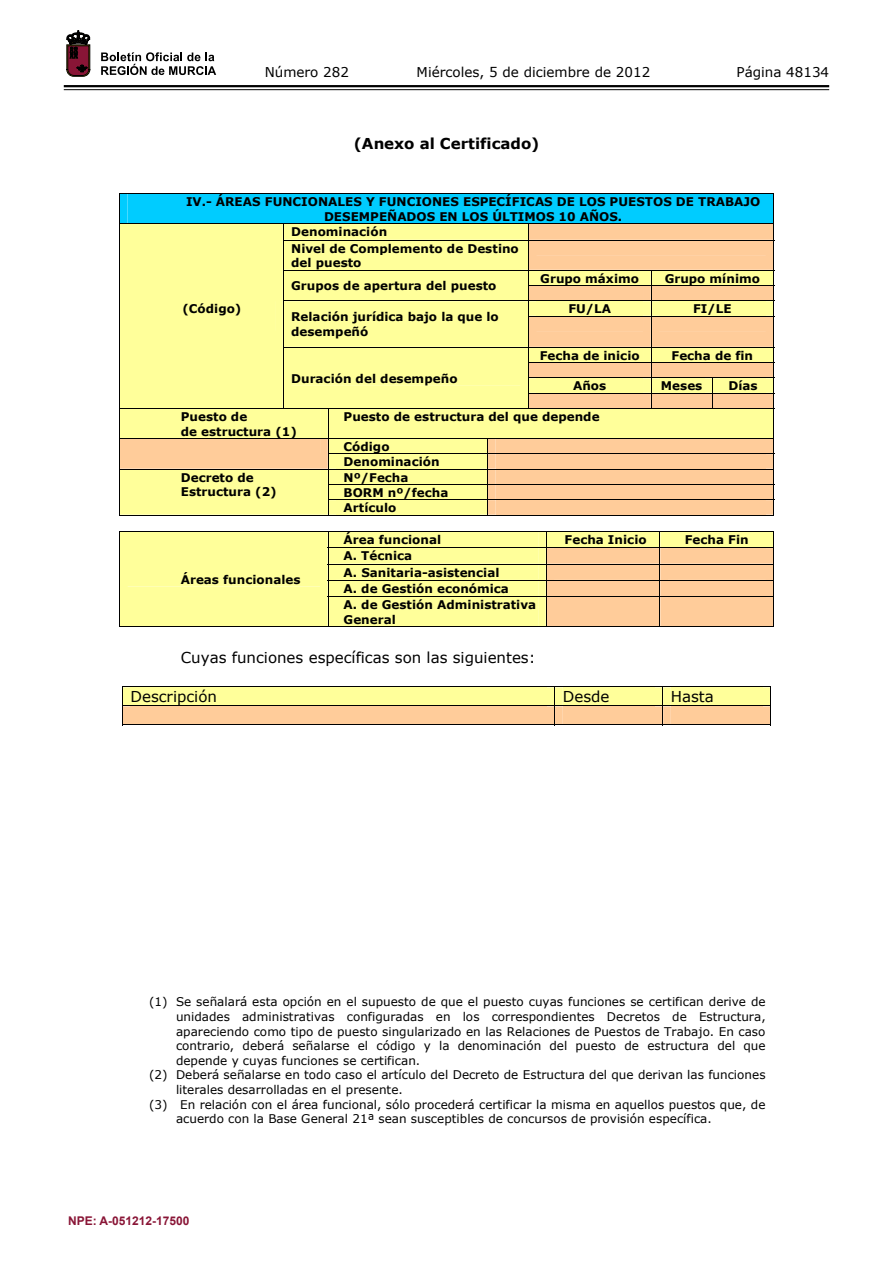
<style>
.page{position:relative;width:893px;height:1263px;background:#fff}
.page>*{position:absolute;margin:0;border:0;box-sizing:border-box;transform-origin:0 0}
.t1{font:15px "Verdana";color:#000}
.t2{font:700 15px "Verdana";color:#000}
.t3{font:13.5px "Verdana";color:#000}
.t4{font:12px "Verdana";color:#000}
.t5{font:700 12px/14.5px "Verdana";color:#000}
.t6{font:700 12px "Arial";color:#891536}
</style>
<div class="page">
<hr style="left:64px;top:85px;width:765px;height:2px;background:#000">
<hr style="left:64px;top:89px;width:765px;height:1px;background:#000">
<svg style="left:101px;top:52px;width:115px;height:23px"></svg>
<svg style="left:67px;top:31px;width:23px;height:45px"></svg>
<svg style="left:119px;top:193px;width:655px;height:323px;background:#dce19c"></svg>
<svg style="left:122px;top:687px;width:649px;height:39px;background:#f0d993"></svg>
<svg style="left:119px;top:531px;width:655px;height:96px;background:#eee190"></svg>
<p class="t3" style="left:265px;top:62px;width:86px">Número 282</p>
<p class="t3" style="left:417px;top:62px;width:235px">Miércoles, 5 de diciembre de 2012</p>
<p class="t3" style="left:736px;top:62px;width:94px">Página 48134</p>
<p class="t2" style="left:354px;top:132px;width:187px">(Anexo al Certificado)</p>
<p class="t5" style="left:186px;top:194px;width:576px;text-align:center">IV.- ÁREAS FUNCIONALES Y FUNCIONES ESPECÍFICAS DE LOS PUESTOS DE TRABAJO<br>DESEMPEÑADOS EN LOS ÚLTIMOS 10 AÑOS.</p>
<p class="t5" style="left:183px;top:302px;width:60px">(Código)</p>
<p class="t5" style="left:291px;top:223px;width:229px;line-height:16.6px">Denominación<br>Nivel de Complemento de Destino</p>
<p class="t5" style="left:291px;top:251px;width:207px;line-height:23.1px">del puesto<br>Grupos de apertura del puesto</p>
<p class="t5" style="left:291px;top:310px;width:209px">Relación jurídica bajo la que lo desempeñó</p>
<p class="t5" style="left:291px;top:371px;width:168px">Duración del desempeño</p>
<p class="t5" style="left:540px;top:271px;width:100px">Grupo máximo</p>
<p class="t5" style="left:665px;top:271px;width:97px">Grupo mínimo</p>
<p class="t5" style="left:568px;top:301px;width:44px">FU/LA</p>
<p class="t5" style="left:693px;top:301px;width:40px">FI/LE</p>
<p class="t5" style="left:540px;top:348px;width:102px">Fecha de inicio</p>
<p class="t5" style="left:671px;top:348px;width:83px">Fecha de fin</p>
<p class="t5" style="left:573px;top:378px;width:35px">Años</p>
<p class="t5" style="left:661px;top:378px;width:43px">Meses</p>
<p class="t5" style="left:728px;top:378px;width:31px">Días</p>
<p class="t5" style="left:181px;top:409px;width:118px">Puesto de<br>de estructura (1)</p>
<p class="t5" style="left:344px;top:409px;width:257px">Puesto de estructura del que depende</p>
<p class="t5" style="left:344px;top:439px;width:98px;line-height:15.3px">Código<br>Denominación</p>
<p class="t5" style="left:181px;top:470px;width:97px">Decreto de<br>Estructura (2)</p>
<p class="t5" style="left:344px;top:469px;width:106px;line-height:15.3px">Nº/Fecha<br>BORM nº/fecha<br>Artículo</p>
<p class="t5" style="left:181px;top:572px;width:121px">Áreas funcionales</p>
<p class="t5" style="left:344px;top:532px;width:99px">Área funcional</p>
<p class="t5" style="left:565px;top:532px;width:84px">Fecha Inicio</p>
<p class="t5" style="left:685px;top:532px;width:65px">Fecha Fin</p>
<p class="t5" style="left:344px;top:547px;width:194px;line-height:16.4px">A. Técnica<br>A. Sanitaria-asistencial<br>A. de Gestión económica<br>A. de Gestión Administrativa</p>
<p class="t5" style="left:344px;top:612px;width:54px">General</p>
<p class="t1" style="left:181px;top:647px;width:356px">Cuyas funciones específicas son las siguientes:</p>
<p class="t1" style="left:130px;top:687px;width:88px">Descripción</p>
<p class="t1" style="left:563px;top:687px;width:48px">Desde</p>
<p class="t1" style="left:671px;top:687px;width:45px">Hasta</p>
<p class="t4" style="left:149px;top:994px;width:618px">(1) Se señalará esta opción en el supuesto de que el puesto cuyas funciones se certifican derive de</p>
<p class="t4" style="left:176px;top:1008px;width:591px">unidades administrativas configuradas en los correspondientes Decretos de Estructura,</p>
<p class="t4" style="left:176px;top:1023px;width:591px">apareciendo como tipo de puesto singularizado en las Relaciones de Puestos de Trabajo. En caso</p>
<p class="t4" style="left:176px;top:1038px;width:591px">contrario, deberá señalarse el código y la denominación del puesto de estructura del que</p>
<p class="t4" style="left:176px;top:1052px;width:246px">depende y cuyas funciones se certifican.</p>
<p class="t4" style="left:149px;top:1067px;width:618px">(2) Deberá señalarse en todo caso el artículo del Decreto de Estructura del que derivan las funciones</p>
<p class="t4" style="left:176px;top:1081px;width:228px">literales desarrolladas en el presente.</p>
<p class="t4" style="left:149px;top:1096px;width:618px">(3) En relación con el área funcional, sólo procederá certificar la misma en aquellos puestos que, de</p>
<p class="t4" style="left:176px;top:1110px;width:537px">acuerdo con la Base General 21ª sean susceptibles de concursos de provisión específica.</p>
<p class="t6" style="left:68px;top:1213px;width:123px">NPE: A-051212-17500</p>
</div>
